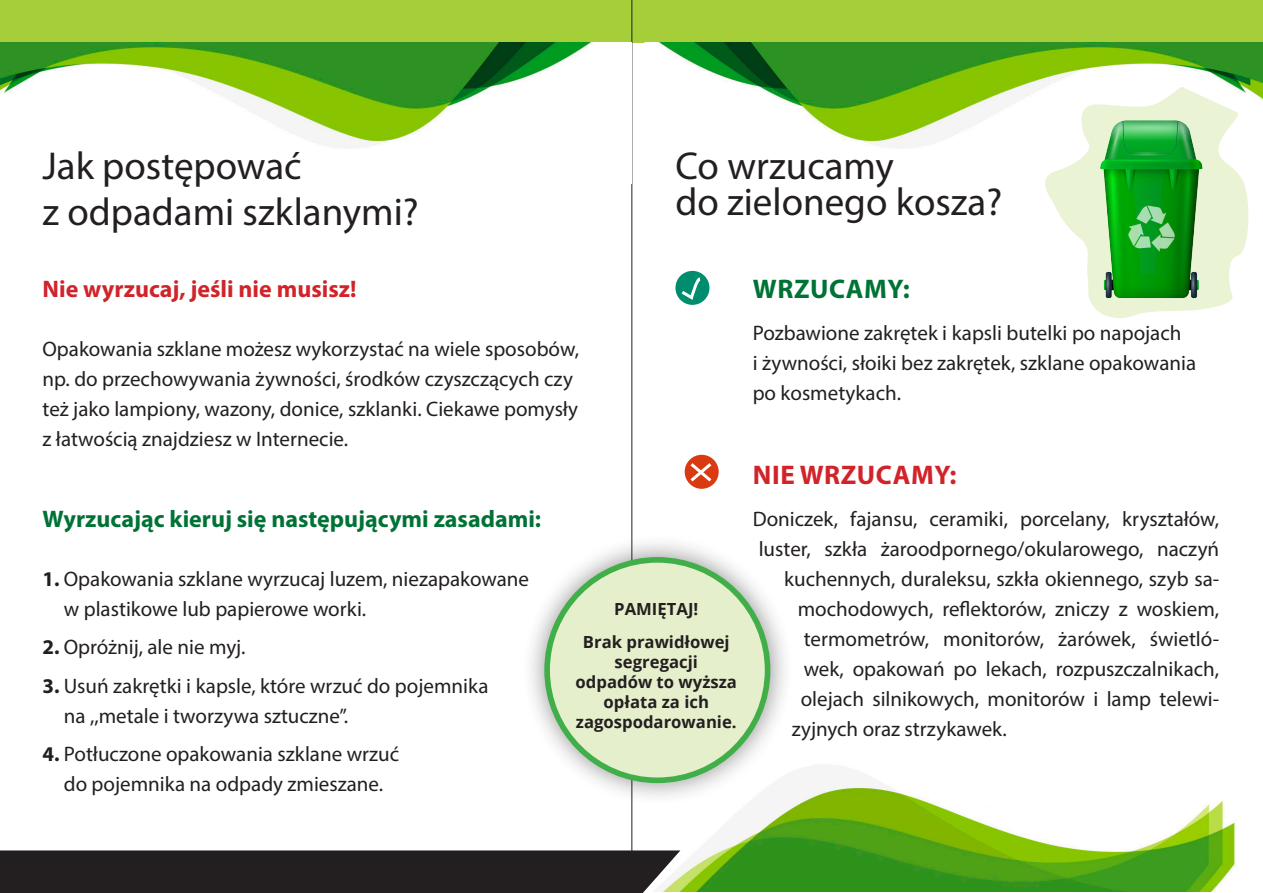
<style>
.page{position:relative;width:1263px;height:893px;background:#fff}
.page>*{position:absolute;margin:0;border:0;box-sizing:border-box;transform-origin:0 0}
.Normalny{font:39px/46.8px "Myriad Pro";color:#231f20}
.Normalny-2{font:700 27px "Myriad Pro";letter-spacing:.02em;color:#d1232a}
.Normalny-3{font:700 27px "Myriad Pro";letter-spacing:.02em;color:#007236}
.Normalny-4{font:700 24px "Myriad Pro";color:#007236}
.Akapit_z_listą{font:700 24px "Myriad Pro";color:#d1232a}
.Normalny-5{font:21px/30px "Myriad Pro";color:#231f20}
.Akapit_z_listą-2{font:21px/30px "Myriad Pro";color:#231f20}
.Normalny-6{font:700 16.65px/20.1px "Open Sans";color:#231f20;text-align:center}
.s1{font-weight:700}
</style>
<div class="page">
<svg style="left:1045px;top:184px;width:204px;height:114px"></svg>
<img style="left:680px;top:765px;width:557px;height:126px">
<div style="left:0;top:850px;width:680px;height:43px;background:#231f20"></div>
<div style="left:0;top:0;width:1263px;height:43px;background:#a6ce39"></div>
<div style="left:675px;top:271px;width:34px;height:34px;background:#008d6e;border-radius:50%"></div>
<svg style="left:678px;top:276px;width:25px;height:27px"></svg>
<div style="left:685px;top:455px;width:34px;height:34px;background:#d93a10;border-radius:50%"></div>
<svg style="left:687px;top:460px;width:28px;height:25px"></svg>
<hr style="left:631px;top:0;width:1px;height:893px;background:#231f20">
<div style="left:0;top:43px;width:632px;height:141px;background:#fff"></div>
<img style="left:0;top:43px;width:593px;height:105px">
<img style="left:657px;top:43px;width:605px;height:141px">
<div style="left:521px;top:534px;width:273px;height:272px;background:#231f20;opacity:.5"></div>
<div style="left:547px;top:560px;width:220px;height:220px;background:#e5efcb;border-radius:50%"></div>
<div style="left:544px;top:557px;width:226px;height:226px;border:6px solid #40ae49;border-radius:50%"></div>
<img style="left:1066px;top:105px;width:166px;height:213px">
<p class="Normalny" style="left:43px;top:142px;width:378px">Jak postępować<br>z odpadami szklanymi?</p>
<p class="Akapit_z_listą" style="left:43px;top:274px;width:315px">Nie wyrzucaj, jeśli nie musisz!</p>
<p class="Normalny-5" style="left:43px;top:334px;width:538px">Opakowania szklane możesz wykorzystać na wiele sposobów, np. do przechowywania żywności, środków czyszczących czy też jako lampiony, wazony, donice, szklanki. Ciekawe pomysły z łatwością znajdziesz w Internecie.</p>
<p class="Normalny" style="left:675px;top:147px;width:328px;line-height:36px">Co wrzucamy<br>do zielonego kosza?</p>
<p class="Normalny-3" style="left:753px;top:271px;width:158px">WRZUCAMY:</p>
<p class="Normalny-5" style="left:753px;top:317px;width:445px">Pozbawione zakrętek i kapsli butelki po napojach<br>i żywności, słoiki bez zakrętek, szklane opakowania po kosmetykach.</p>
<p class="Normalny-4" style="left:43px;top:503px;width:500px">Wyrzucając kieruj się następującymi zasadami:</p>
<p class="Akapit_z_listą-2" style="left:64px;top:563px;width:467px;text-indent:-21px"><span class="s1">1.</span> Opakowania szklane wyrzucaj luzem, niezapakowane w plastikowe lub papierowe worki.</p>
<p class="Akapit_z_listą-2" style="left:43px;top:632px;width:204px"><span class="s1">2.</span> Opróżnij, ale nie myj.</p>
<p class="Akapit_z_listą-2" style="left:64px;top:670px;width:426px;text-indent:-21px"><span class="s1">3.</span> Usuń zakrętki i kapsle, które wrzuć do pojemnika na ,,metale i tworzywa sztuczne”.</p>
<p class="Akapit_z_listą-2" style="left:43px;top:739px;width:358px;text-align:center"><span class="s1">4.</span> Potłuczone opakowania szklane wrzuć do pojemnika na odpady zmieszane.</p>
<p class="Normalny-6" style="left:614px;top:598px;width:86px">PAMIĘTAJ!</p>
<p class="Normalny-6" style="left:576px;top:632px;width:163px">Brak prawidłowej segregacji odpadów to wyższa opłata za ich zagospodarowanie.</p>
<p class="Normalny-2" style="left:753px;top:457px;width:205px">NIE WRZUCAMY:</p>
<p class="Normalny-5" style="left:753px;top:503px;width:468px">Doniczek, fajansu, ceramiki, porcelany, kryształów,</p>
<p class="Normalny-5" style="left:759px;top:533px;width:462px">luster, szkła żaroodpornego/okularowego, naczyń</p>
<p class="Normalny-5" style="left:784px;top:563px;width:437px">kuchennych, duraleksu, szkła okiennego, szyb sa-</p>
<p class="Normalny-5" style="left:798px;top:593px;width:423px">mochodowych, reflektorów, zniczy z woskiem,</p>
<p class="Normalny-5" style="left:804px;top:623px;width:417px">termometrów, monitorów, żarówek, świetló-</p>
<p class="Normalny-5" style="left:804px;top:653px;width:417px">wek, opakowań po lekach, rozpuszczalnikach,</p>
<p class="Normalny-5" style="left:801px;top:683px;width:420px">olejach silnikowych, monitorów i lamp telewi-</p>
<p class="Normalny-5" style="left:792px;top:713px;width:217px">zyjnych oraz strzykawek.</p>
</div>
